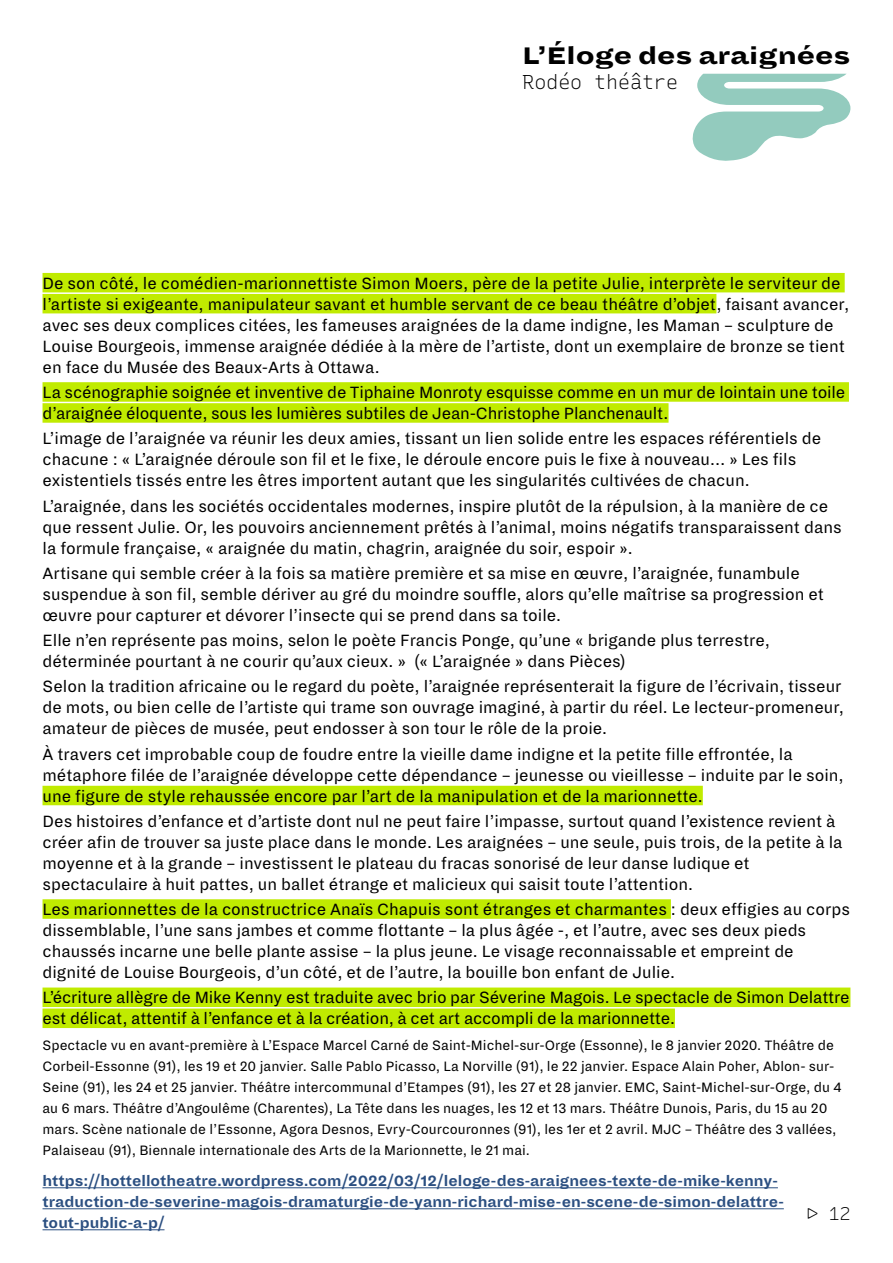
<style>
.page{position:relative;width:893px;height:1263px;background:#fff}
.page>*{position:absolute;margin:0;border:0;box-sizing:border-box;transform-origin:0 0}
.t1{font:900 26.4px "Dia";color:#000}
.t2{font:300 19.95px "Recursive Monospace";color:#000}
.t3{font:18px/21px "Dia";color:#000}
.t4{font:300 18px "Recursive Monospace";color:#000}
.t5{font:700 16.5px/21px "Dia";color:#2b4f81}
.t6{font:15px/21px "Dia";color:#000}
</style>
<div class="page">
<svg style="left:692px;top:74px;width:158px;height:87px"></svg>
<div style="left:43px;top:273px;width:802px;height:19px;background:#c0eb00"></div>
<div style="left:43px;top:294px;width:673px;height:19px;background:#c0eb00"></div>
<div style="left:43px;top:382px;width:806px;height:20px;background:#c0eb00"></div>
<div style="left:43px;top:403px;width:625px;height:20px;background:#c0eb00"></div>
<div style="left:43px;top:786px;width:660px;height:19px;background:#c0eb00"></div>
<div style="left:43px;top:899px;width:628px;height:20px;background:#c0eb00"></div>
<div style="left:43px;top:987px;width:807px;height:20px;background:#c0eb00"></div>
<div style="left:43px;top:1008px;width:632px;height:20px;background:#c0eb00"></div>
<hr style="left:43px;top:1187px;width:735px;height:1px;background:#2b4f81">
<hr style="left:43px;top:1208px;width:741px;height:1px;background:#2b4f81">
<hr style="left:43px;top:1229px;width:122px;height:1px;background:#2b4f81">
<h1 class="t1" style="left:522px;top:39px;width:330px">L’Éloge des araignées</h1>
<p class="t2" style="left:522px;top:67px;width:157px">Rodéo théâtre</p>
<p class="t3" style="left:43px;top:273px;width:808px">De son côté, le comédien-marionnettiste Simon Moers, père de la petite Julie, interprète le serviteur de l’artiste si exigeante, manipulateur savant et humble servant de ce beau théâtre d’objet, faisant avancer, avec ses deux complices citées, les fameuses araignées de la dame indigne, les Maman – sculpture de Louise Bourgeois, immense araignée dédiée à la mère de l’artiste, dont un exemplaire de bronze se tient en face du Musée des Beaux-Arts à Ottawa.</p>
<p class="t3" style="left:43px;top:382px;width:804px">La scénographie soignée et inventive de Tiphaine Monroty esquisse comme en un mur de lointain une toile d’araignée éloquente, sous les lumières subtiles de Jean-Christophe Planchenault.</p>
<p class="t3" style="left:43px;top:428px;width:780px">L’image de l’araignée va réunir les deux amies, tissant un lien solide entre les espaces référentiels de chacune : « L’araignée déroule son fil et le fixe, le déroule encore puis le fixe à nouveau… » Les fils existentiels tissés entre les êtres importent autant que les singularités cultivées de chacun.</p>
<p class="t3" style="left:43px;top:495px;width:801px">L’araignée, dans les sociétés occidentales modernes, inspire plutôt de la répulsion, à la manière de ce que ressent Julie. Or, les pouvoirs anciennement prêtés à l’animal, moins négatifs transparaissent dans la formule française, « araignée du matin, chagrin, araignée du soir, espoir ».</p>
<p class="t3" style="left:43px;top:563px;width:783px">Artisane qui semble créer à la fois sa matière première et sa mise en œuvre, l’araignée, funambule suspendue à son fil, semble dériver au gré du moindre souffle, alors qu’elle maîtrise sa progression et œuvre pour capturer et dévorer l’insecte qui se prend dans sa toile.</p>
<p class="t3" style="left:43px;top:630px;width:729px">Elle n’en représente pas moins, selon le poète Francis Ponge, qu’une « brigande plus terrestre, déterminée pourtant à ne courir qu’aux cieux. » (« L’araignée » dans Pièces)</p>
<p class="t3" style="left:43px;top:676px;width:803px">Selon la tradition africaine ou le regard du poète, l’araignée représenterait la figure de l’écrivain, tisseur de mots, ou bien celle de l’artiste qui trame son ouvrage imaginé, à partir du réel. Le lecteur-promeneur, amateur de pièces de musée, peut endosser à son tour le rôle de la proie.</p>
<p class="t3" style="left:43px;top:744px;width:803px">À travers cet improbable coup de foudre entre la vieille dame indigne et la petite fille effrontée, la métaphore filée de l’araignée développe cette dépendance – jeunesse ou vieillesse – induite par le soin, une figure de style rehaussée encore par l’art de la manipulation et de la marionnette.</p>
<p class="t3" style="left:43px;top:811px;width:801px">Des histoires d’enfance et d’artiste dont nul ne peut faire l’impasse, surtout quand l’existence revient à créer afin de trouver sa juste place dans le monde. Les araignées – une seule, puis trois, de la petite à la moyenne et à la grande – investissent le plateau du fracas sonorisé de leur danse ludique et spectaculaire à huit pattes, un ballet étrange et malicieux qui saisit toute l’attention.</p>
<p class="t3" style="left:43px;top:899px;width:809px">Les marionnettes de la constructrice Anaïs Chapuis sont étranges et charmantes : deux effigies au corps dissemblable, l’une sans jambes et comme flottante – la plus âgée -, et l’autre, avec ses deux pieds chaussés incarne une belle plante assise – la plus jeune. Le visage reconnaissable et empreint de dignité de Louise Bourgeois, d’un côté, et de l’autre, la bouille bon enfant de Julie.</p>
<p class="t3" style="left:43px;top:987px;width:809px">L’écriture allègre de Mike Kenny est traduite avec brio par Séverine Magois. Le spectacle de Simon Delattre est délicat, attentif à l’enfance et à la création, à cet art accompli de la marionnette.</p>
<p class="t6" style="left:43px;top:1034px;width:801px">Spectacle vu en avant-première à L’Espace Marcel Carné de Saint-Michel-sur-Orge (Essonne), le 8 janvier 2020. Théâtre de Corbeil-Essonne (91), les 19 et 20 janvier. Salle Pablo Picasso, La Norville (91), le 22 janvier. Espace Alain Poher, Ablon- sur-Seine (91), les 24 et 25 janvier. Théâtre intercommunal d’Etampes (91), les 27 et 28 janvier. EMC, Saint-Michel-sur-Orge, du 4 au 6 mars. Théâtre d’Angoulême (Charentes), La Tête dans les nuages, les 12 et 13 mars. Théâtre Dunois, Paris, du 15 au 20 mars. Scène nationale de l’Essonne, Agora Desnos, Evry-Courcouronnes (91), les 1er et 2 avril. MJC – Théâtre des 3 vallées, Palaiseau (91), Biennale internationale des Arts de la Marionnette, le 21 mai.</p>
<p class="t5" style="left:43px;top:1171px;width:743px">https://hottellotheatre.wordpress.com/2022/03/12/leloge-des-araignees-texte-de-mike-kenny&shy;traduction-de-severine-magois-dramaturgie-de-yann-richard-mise-en-scene-de-simon-delattre&shy;tout-public-a-p/</p>
<p class="t4" style="left:807px;top:1200px;width:45px">▷ 12</p>
</div>
